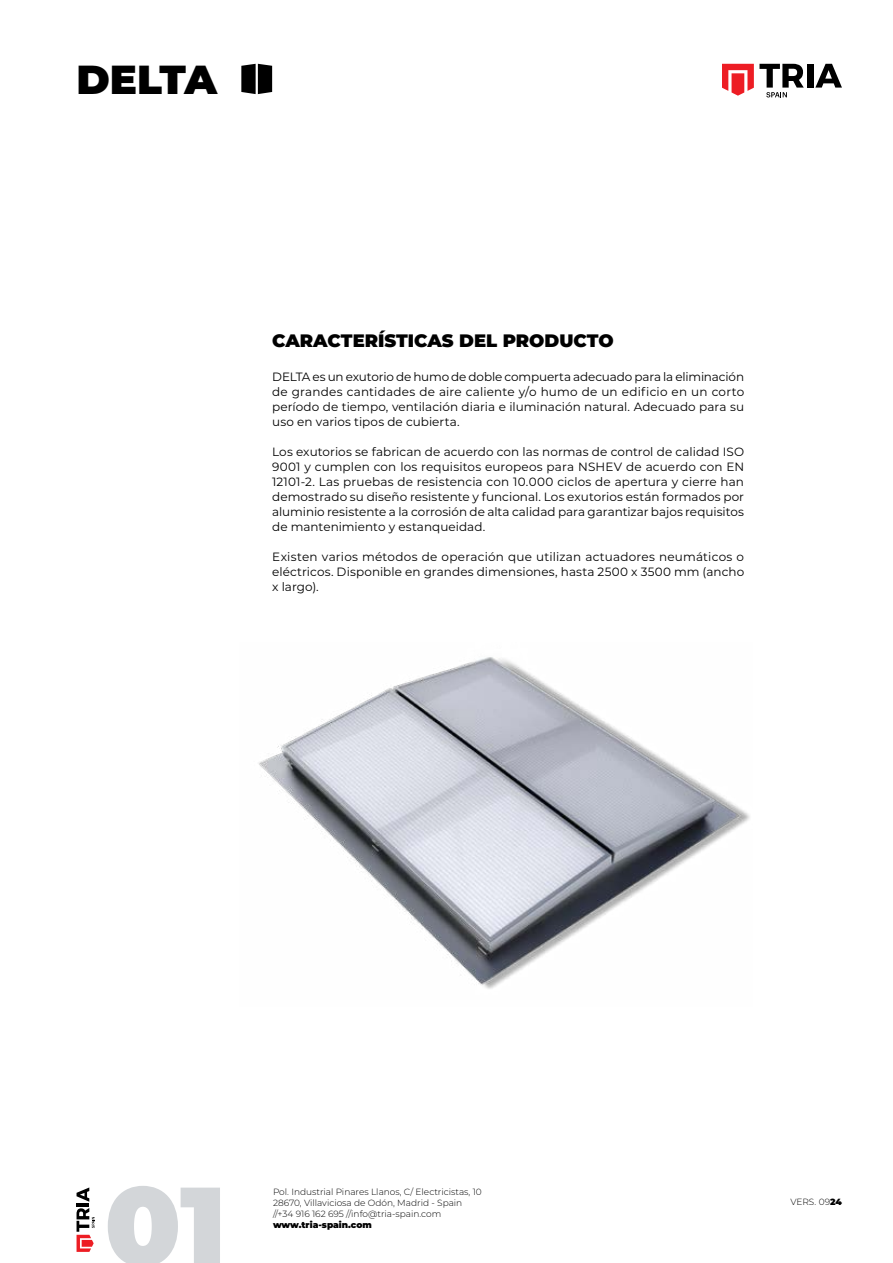
<style>
.page{position:relative;width:893px;height:1263px;background:#fff}
.page>*{position:absolute;margin:0;border:0;box-sizing:border-box;transform-origin:0 0}
.t1{font:900 110.7px "Montserrat";color:#d3d6d9}
.t2{font:900 40.5px "Montserrat";letter-spacing:-.02em;color:#000}
.t3{font:900 18px "Montserrat";color:#000}
.t4{font:12px/15px "Montserrat";letter-spacing:.005em;color:#000;text-align:justify}
.t5{font:300 9px/10.8px "Montserrat";color:#000}
.t6{font:900 9px "Montserrat";color:#000}
.s1{font-weight:900}
</style>
<div class="page">
<div style="left:807px;top:64px;width:6px;height:24px;background:#000"></div>
<svg style="left:815px;top:64px;width:27px;height:24px"></svg>
<svg style="left:722px;top:64px;width:82px;height:33px"></svg>
<svg style="left:77px;top:1187px;width:18px;height:65px"></svg>
<img style="left:259px;top:657px;width:491px;height:332px">
<svg style="left:241px;top:64px;width:31px;height:30px"></svg>
<h2 class="t2" style="left:77px;top:49px;width:142px">DELTA</h2>
<h3 class="t3" style="left:272px;top:327px;width:343px">CARACTERÍSTICAS DEL PRODUCTO</h3>
<p class="t4" style="left:272px;top:369px;width:474px">DELTA es un exutorio de humo de doble compuerta adecuado para la eliminación de grandes cantidades de aire caliente y/o humo de un edificio en un corto período de tiempo, ventilación diaria e iluminación natural. Adecuado para su uso en varios tipos de cubierta.</p>
<p class="t4" style="left:272px;top:444px;width:473px">Los exutorios se fabrican de acuerdo con las normas de control de calidad ISO 9001 y cumplen con los requisitos europeos para NSHEV de acuerdo con EN 12101-2. Las pruebas de resistencia con 10.000 ciclos de apertura y cierre han demostrado su diseño resistente y funcional. Los exutorios están formados por aluminio resistente a la corrosión de alta calidad para garantizar bajos requisitos de mantenimiento y estanqueidad.</p>
<p class="t4" style="left:272px;top:549px;width:473px">Existen varios métodos de operación que utilizan actuadores neumáticos o eléctricos. Disponible en grandes dimensiones, hasta 2500 x 3500 mm (ancho x largo).</p>
<h1 class="t1" style="left:105px;top:1143px;width:123px">01</h1>
<p class="t5" style="left:273px;top:1186px;width:210px">Pol. Industrial Pinares Llanos, C/ Electricistas, 10<br>28670, Villaviciosa de Odón, Madrid - Spain //+34 916 162 695 //info@tria-spain.com</p>
<p class="t6" style="left:273px;top:1217px;width:100px">www.tria-spain.com</p>
<p class="t5" style="left:790px;top:1196px;width:53px">VERS. 09<span class="s1">24</span></p>
</div>
